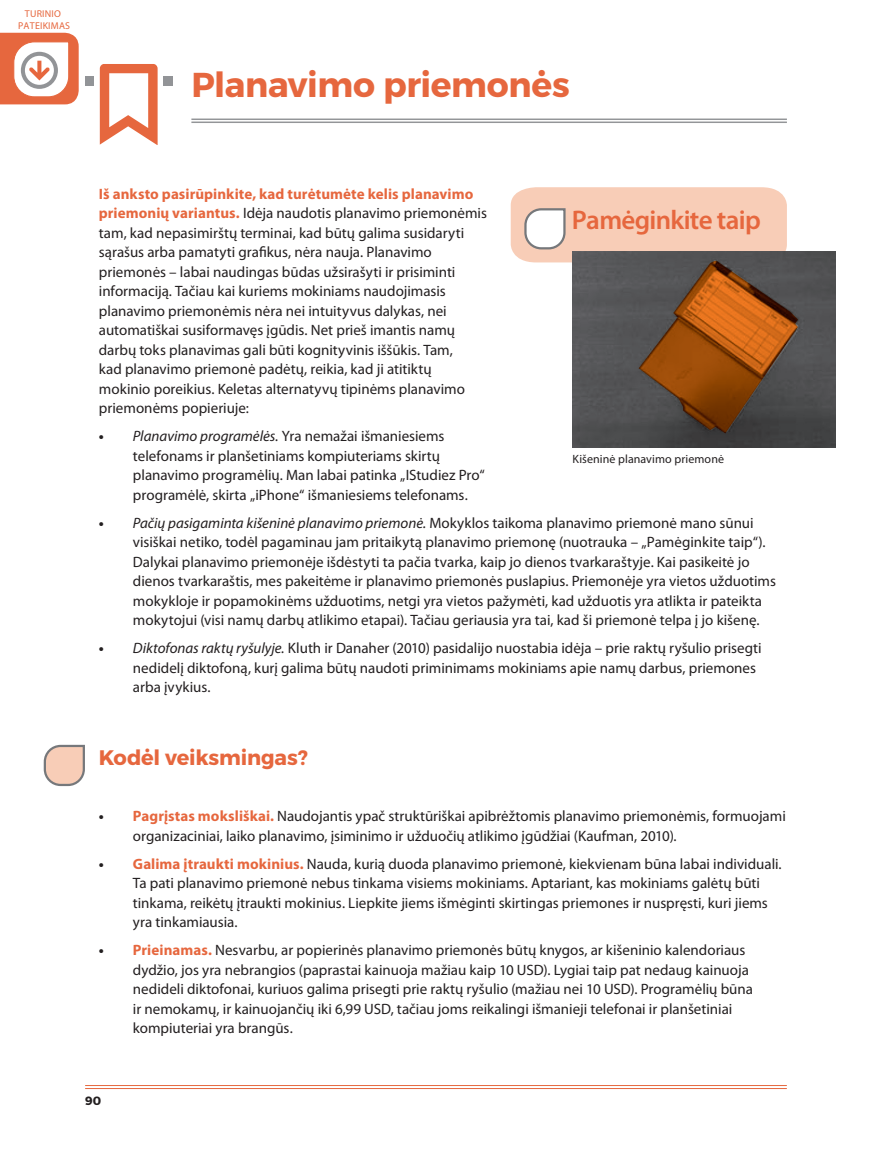
<style>
.page{position:relative;width:872px;height:1149px;background:#fff}
.page>*{position:absolute;margin:0;border:0;box-sizing:border-box;transform-origin:0 0}
.t1{font:700 34.5px "Montserrat";letter-spacing:-.01em;color:#e6673e}
.t2{font:600 27px "Myriad Pro";letter-spacing:-.025em;color:#e6673e}
.t3{font:700 21px "Montserrat";letter-spacing:-.01em;color:#e6673e}
.t4{font:15px/19.5px "Myriad Pro";color:#231f20}
.t5{font:12px "Myriad Pro";letter-spacing:.01em;color:#231f20}
.t6{font:700 12px "Montserrat";color:#231f20}
.t7{font:9.9px/11.9px "Myriad";letter-spacing:.02em;color:#e6673e;text-align:center}
.s1{font-weight:700;color:#e6673e}
.s2{font-weight:700}
.s3{font-style:italic}
</style>
<div class="page">
<svg style="left:0;top:33px;width:79px;height:71px"></svg>
<hr style="left:85px;top:1084px;width:701px;height:1px;background:#e6673e">
<hr style="left:85px;top:1087px;width:701px;height:1px;background:#e6673e">
<div style="left:85px;top:76px;width:9px;height:9px;background:#929497"></div>
<div style="left:163px;top:76px;width:10px;height:9px;background:#929497"></div>
<svg style="left:100px;top:64px;width:58px;height:81px"></svg>
<hr style="left:191px;top:118px;width:596px;height:2px;background:#939598">
<hr style="left:191px;top:121px;width:596px;height:2px;background:#939598">
<svg style="left:43px;top:744px;width:42px;height:42px"></svg>
<svg style="left:511px;top:187px;width:276px;height:75px"></svg>
<img style="left:572px;top:251px;width:264px;height:196px">
<p class="t7" style="left:18px;top:8px;width:54px">TURINIO<br>PATEIKIMAS</p>
<h1 class="t1" style="left:191px;top:64px;width:380px">Planavimo priemonės</h1>
<p class="t4" style="left:99px;top:183px;width:389px"><span class="s1">Iš anksto pasirūpinkite, kad turėtumėte kelis planavimo priemonių variantus.</span> Idėja naudotis planavimo priemonėmis tam, kad nepasimirštų terminai, kad būtų galima susidaryti sąrašus arba pamatyti grafikus, nėra nauja. Planavimo priemonės – labai naudingas būdas užsirašyti ir prisiminti informaciją. Tačiau kai kuriems mokiniams naudojimasis planavimo priemonėmis nėra nei intuityvus dalykas, nei automatiškai susiformavęs įgūdis. Net prieš imantis namų darbų toks planavimas gali būti kognityvinis iššūkis. Tam,<br>kad planavimo priemonė padėtų, reikia, kad ji atitiktų mokinio poreikius. Keletas alternatyvų tipinėms planavimo priemonėms popieriuje:</p>
<p class="t4" style="left:133px;top:426px;width:353px;text-indent:-34px"><span class="s2">•</span> <span class="s3">Planavimo programėlės.</span> Yra nemažai išmaniesiems telefonams ir planšetiniams kompiuteriams skirtų planavimo programėlių. Man labai patinka „IStudiez Pro“ programėlė, skirta „iPhone“ išmaniesiems telefonams.</p>
<p class="t4" style="left:133px;top:512px;width:644px;text-indent:-34px"><span class="s2">•</span> <span class="s3">Pačių pasigaminta kišeninė planavimo priemonė.</span> Mokyklos taikoma planavimo priemonė mano sūnui visiškai netiko, todėl pagaminau jam pritaikytą planavimo priemonę (nuotrauka – „Pamėginkite taip“).<br>Dalykai planavimo priemonėje išdėstyti ta pačia tvarka, kaip jo dienos tvarkaraštyje. Kai pasikeitė jo dienos tvarkaraštis, mes pakeitėme ir planavimo priemonės puslapius. Priemonėje yra vietos užduotims mokykloje ir popamokinėms užduotims, netgi yra vietos pažymėti, kad užduotis yra atlikta ir pateikta mokytojui (visi namų darbų atlikimo etapai). Tačiau geriausia yra tai, kad ši priemonė telpa į jo kišenę.</p>
<p class="t4" style="left:133px;top:638px;width:630px;text-indent:-34px"><span class="s2">•</span> <span class="s3">Diktofonas raktų ryšulyje.</span> Kluth ir Danaher (2010) pasidalijo nuostabia idėja – prie raktų ryšulio prisegti nedidelį diktofoną, kurį galima būtų naudoti priminimams mokiniams apie namų darbus, priemones arba įvykius.</p>
<h2 class="t2" style="left:572px;top:203px;width:190px">Pamėginkite taip</h2>
<p class="t5" style="left:572px;top:451px;width:153px">Kišeninė planavimo priemonė</p>
<h3 class="t3" style="left:99px;top:744px;width:210px">Kodėl veiksmingas?</h3>
<p class="t4" style="left:133px;top:805px;width:654px;text-indent:-34px"><span class="s2">•</span> <span class="s1">Pagrįstas moksliškai.</span> Naudojantis ypač struktūriškai apibrėžtomis planavimo priemonėmis, formuojami organizaciniai, laiko planavimo, įsiminimo ir užduočių atlikimo įgūdžiai (Kaufman, 2010).</p>
<p class="t4" style="left:133px;top:853px;width:650px;text-indent:-34px"><span class="s2">•</span> <span class="s1">Galima įtraukti mokinius.</span> Nauda, kurią duoda planavimo priemonė, kiekvienam būna labai individuali.<br>Ta pati planavimo priemonė nebus tinkama visiems mokiniams. Aptariant, kas mokiniams galėtų būti tinkama, reikėtų įtraukti mokinius. Liepkite jiems išmėginti skirtingas priemones ir nuspręsti, kuri jiems yra tinkamiausia.</p>
<p class="t4" style="left:133px;top:939px;width:621px;text-indent:-34px"><span class="s2">•</span> <span class="s1">Prieinamas.</span> Nesvarbu, ar popierinės planavimo priemonės būtų knygos, ar kišeninio kalendoriaus dydžio, jos yra nebrangios (paprastai kainuoja mažiau kaip 10 USD). Lygiai taip pat nedaug kainuoja nedideli diktofonai, kuriuos galima prisegti prie raktų ryšulio (mažiau nei 10 USD). Programėlių būna ir nemokamų, ir kainuojančių iki 6,99 USD, tačiau joms reikalingi išmanieji telefonai ir planšetiniai kompiuteriai yra brangūs.</p>
<p class="t6" style="left:85px;top:1093px;width:18px">90</p>
</div>
